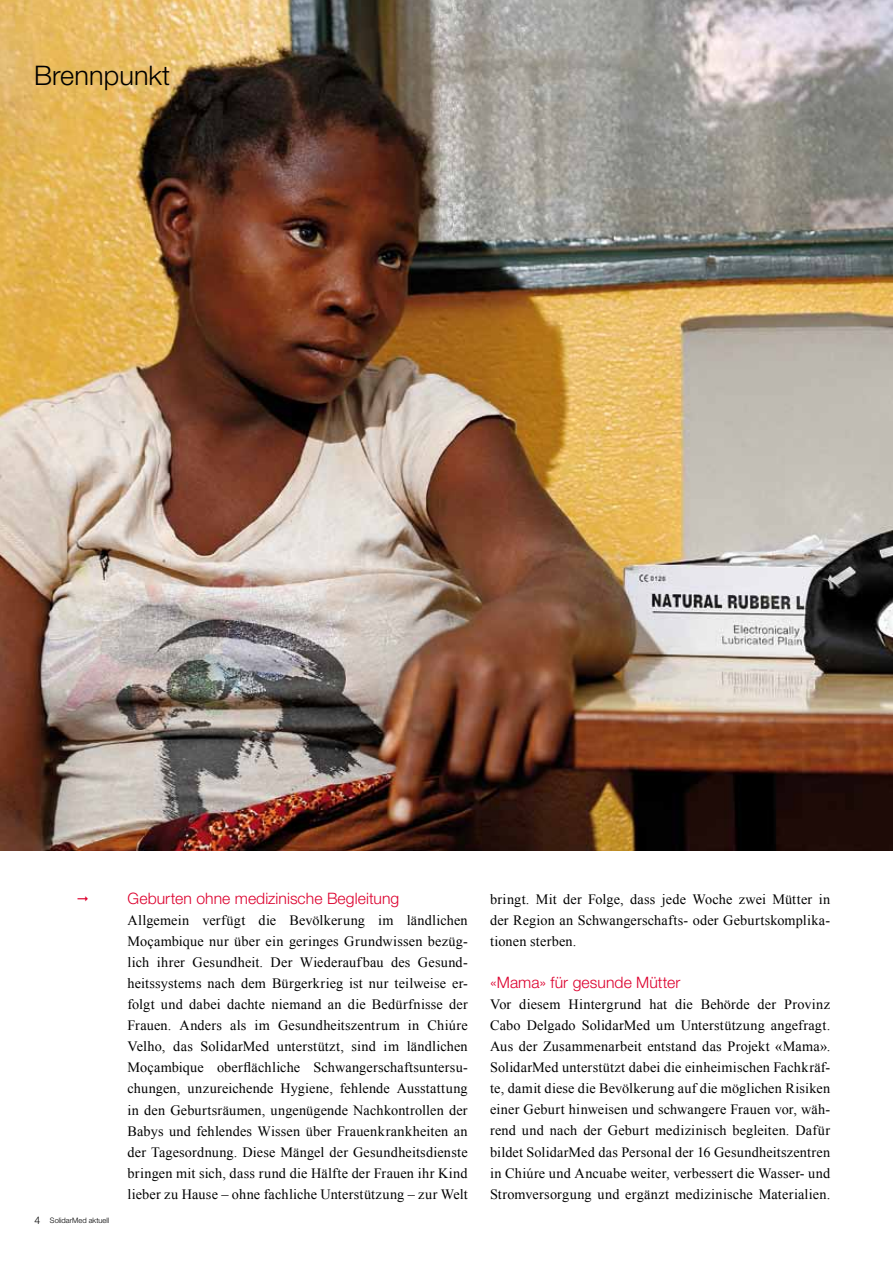
<style>
.page{position:relative;width:893px;height:1263px;background:#fff}
.page>*{position:absolute;margin:0;border:0;box-sizing:border-box;transform-origin:0 0}
.t1{font:300 27px "Helvetica Neue";letter-spacing:.005em;color:#000}
.t2{font:300 15.75px "Helvetica Neue";letter-spacing:.005em;color:#dc002e}
.t3{font:14.25px/21px "Times New Roman";letter-spacing:.015em;color:#000;text-align:justify}
.t4{font:300 7.5px "Helvetica Neue";color:#000}
.s1{font-size:10.5px}
</style>
<div class="page">
<img style="left:0;top:0;width:893px;height:850px">
<h1 class="t1" style="left:34px;top:59px;width:138px">Brennpunkt</h1>
<p class="t4" style="left:35px;top:1216px;width:76px"><span class="s1">4</span> SolidarMed aktuell</p>
<p class="t2" style="left:128px;top:889px;width:273px">Geburten ohne medizinische Begleitung</p>
<p class="t3" style="left:128px;top:910px;width:342px">Allgemein verfügt die Bevölkerung im ländlichen Moçambique nur über ein geringes Grundwissen bezüg&shy;lich ihrer Gesundheit. Der Wiederaufbau des Gesund&shy;heitssystems nach dem Bürgerkrieg ist nur teilweise er&shy;folgt und dabei dachte niemand an die Bedürfnisse der Frauen. Anders als im Gesundheitszentrum in Chiúre Velho, das SolidarMed unterstützt, sind im ländlichen Moçambique oberflächliche Schwangerschaftsuntersu&shy;chungen, unzureichende Hygiene, fehlende Ausstattung in den Geburtsräumen, ungenügende Nachkontrollen der Babys und fehlendes Wissen über Frauenkrankheiten an der Tagesordnung. Diese Mängel der Gesundheitsdienste bringen mit sich, dass rund die Hälfte der Frauen ihr Kind lieber zu Hause – ohne fachliche Unterstützung – zur Welt</p>
<p class="t3" style="left:490px;top:889px;width:342px">bringt. Mit der Folge, dass jede Woche zwei Mütter in der Region an Schwangerschafts- oder Geburtskomplika&shy;tionen sterben.</p>
<p class="t2" style="left:490px;top:973px;width:192px">«Mama» für gesunde Mütter</p>
<p class="t3" style="left:490px;top:994px;width:342px">Vor diesem Hintergrund hat die Behörde der Provinz Cabo Delgado SolidarMed um Unterstützung angefragt.<br>Aus der Zusammenarbeit entstand das Projekt «Mama».<br>SolidarMed unterstützt dabei die einheimischen Fachkräf&shy;te, damit diese die Bevölkerung auf die möglichen Risiken einer Geburt hinweisen und schwangere Frauen vor, wäh&shy;rend und nach der Geburt medizinisch begleiten. Dafür bildet SolidarMed das Personal der 16 Gesundheitszentren in Chiúre und Ancuabe weiter, verbessert die Wasser- und Stromversorgung und ergänzt medizinische Materialien.</p>
</div>
